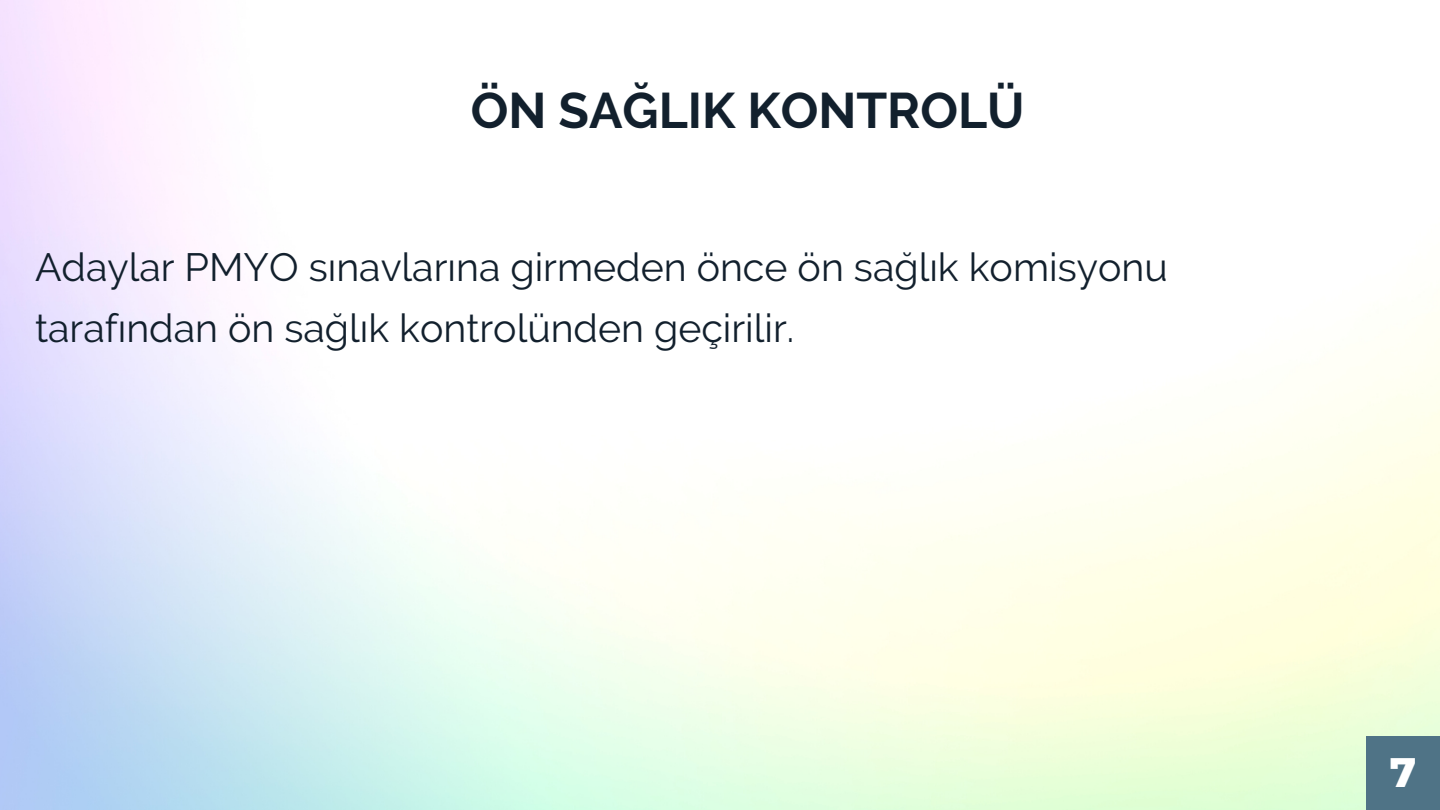
<style>
.page{position:relative;width:1440px;height:810px;background:#fff}
.page>*{position:absolute;margin:0;border:0;box-sizing:border-box;transform-origin:0 0}
.t1{font:700 49.9px "Raleway";color:#12202d}
.t2{font:800 42px "Montserrat";color:#fff}
.t3{font:39.3px/60.8px "Raleway";color:#12202d}
</style>
<div class="page">
<div style="left:1366px;top:736px;width:74px;height:74px;background:#4f7386"></div>
<p class="t1" style="left:471px;top:81px;width:555px">ÖN SAĞLIK KONTROLÜ</p>
<p class="t3" style="left:35px;top:237px;width:1134px">Adaylar PMYO sınavlarına girmeden önce ön sağlık komisyonu tarafından ön sağlık kontrolünden geçirilir.</p>
<p class="t2" style="left:1390px;top:746px;width:28px">7</p>
</div>
